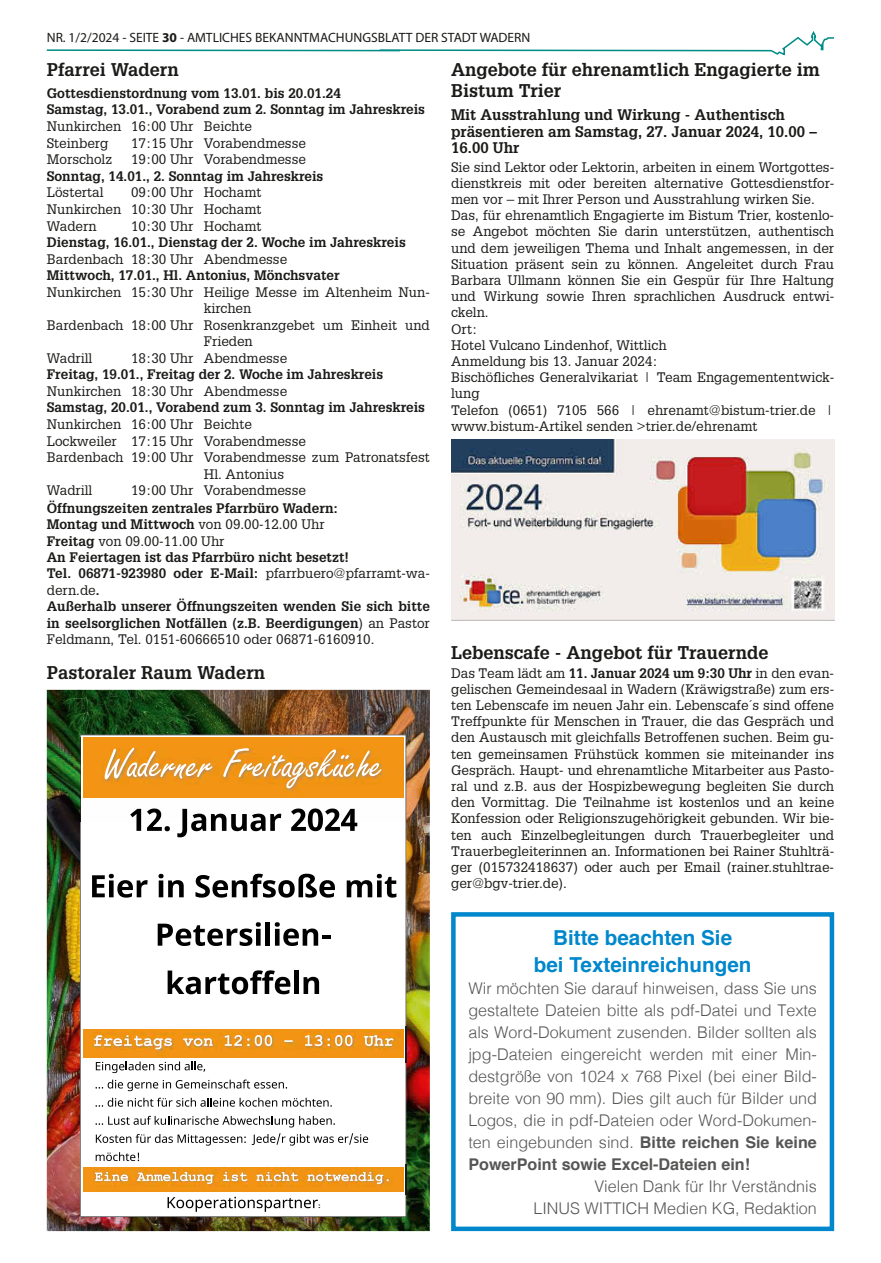
<style>
.page{position:relative;width:881px;height:1263px;background:#fff}
.page>*{position:absolute;margin:0;border:0;box-sizing:border-box;transform-origin:0 0}
.t1{font:700 20.7px/27.3px "Helvetica";color:#0087cc;text-align:center}
.t2{font:700 18px/21.6px "Glypha LT";color:#1a1a18}
.t3{font:300 16.2px/21.9px "Helvetica";color:#565655;text-align:justify}
.t4{font:700 15px/16.5px "Glypha LT";color:#1a1a18}
.t5{font:13.5px/16.2px "Glypha LT";color:#1a1a18}
.t6{font:700 13.5px/16.4px "Glypha LT";color:#1a1a18}
.t7{font:13.5px "Myriad Pro";color:#1a1a18}
.t8{font:700 7.65px "Times New Roman";color:#000}
.s1{font-weight:700}
.s2{font-weight:400}
</style>
<div class="page">
<svg style="left:47px;top:31px;width:786px;height:25px"></svg>
<img style="left:451px;top:440px;width:382px;height:181px">
<img style="left:47px;top:690px;width:382px;height:541px">
<svg style="left:80px;top:735px;width:326px;height:482px"></svg>
<img style="left:81px;top:737px;width:327px;height:84px">
<div style="left:85px;top:739px;width:317px;height:57px;background:#f39414"></div>
<svg style="left:105px;top:748px;width:107px;height:31px;background:#ebaa51"></svg>
<svg style="left:223px;top:748px;width:158px;height:40px;background:#eba545"></svg>
<hr style="left:85px;top:737px;width:317px;height:2px;background:#f19414">
<hr style="left:85px;top:796px;width:317px;height:2px;background:#f19414">
<hr style="left:83px;top:739px;width:2px;height:57px;background:#f19414">
<hr style="left:402px;top:739px;width:2px;height:57px;background:#f19414">
<svg style="left:130px;top:809px;width:11px;height:22px"></svg>
<svg style="left:147px;top:808px;width:23px;height:23px"></svg>
<svg style="left:177px;top:809px;width:104px;height:28px"></svg>
<svg style="left:291px;top:808px;width:66px;height:23px"></svg>
<svg style="left:92px;top:874px;width:56px;height:24px"></svg>
<svg style="left:158px;top:874px;width:26px;height:23px"></svg>
<svg style="left:195px;top:874px;width:140px;height:24px"></svg>
<svg style="left:346px;top:874px;width:50px;height:24px"></svg>
<svg style="left:158px;top:922px;width:103px;height:24px"></svg>
<div style="left:265px;top:922px;width:5px;height:24px;background:#000"></div>
<svg style="left:275px;top:922px;width:55px;height:24px"></svg>
<svg style="left:167px;top:970px;width:123px;height:24px"></svg>
<hr style="left:294px;top:970px;width:4px;height:24px;background:#000">
<svg style="left:303px;top:977px;width:16px;height:17px"></svg>
<img style="left:82px;top:1026px;width:326px;height:36px">
<img style="left:405px;top:1026px;width:1px;height:36px">
<img style="left:85px;top:1031px;width:317px;height:25px">
<svg style="left:94px;top:1035px;width:78px;height:14px"></svg>
<svg style="left:183px;top:1038px;width:30px;height:8px"></svg>
<svg style="left:224px;top:1035px;width:25px;height:11px"></svg>
<svg style="left:255px;top:1035px;width:17px;height:11px"></svg>
<svg style="left:284px;top:1040px;width:9px;height:2px"></svg>
<svg style="left:305px;top:1035px;width:47px;height:11px"></svg>
<svg style="left:364px;top:1035px;width:29px;height:11px"></svg>
<hr style="left:85px;top:1029px;width:317px;height:2px;background:#f19414">
<hr style="left:85px;top:1056px;width:317px;height:2px;background:#f19414">
<hr style="left:83px;top:1031px;width:2px;height:25px;background:#f19414">
<hr style="left:402px;top:1031px;width:2px;height:25px;background:#f19414">
<svg style="left:96px;top:1061px;width:109px;height:12px"></svg>
<svg style="left:95px;top:1079px;width:192px;height:12px"></svg>
<svg style="left:95px;top:1098px;width:237px;height:9px"></svg>
<svg style="left:95px;top:1116px;width:240px;height:11px"></svg>
<svg style="left:96px;top:1134px;width:150px;height:11px"></svg>
<svg style="left:252px;top:1133px;width:116px;height:12px"></svg>
<svg style="left:96px;top:1152px;width:43px;height:9px"></svg>
<img style="left:86px;top:1164px;width:322px;height:31px">
<img style="left:405px;top:1164px;width:1px;height:31px">
<img style="left:86px;top:1169px;width:316px;height:21px">
<svg style="left:95px;top:1172px;width:33px;height:9px"></svg>
<svg style="left:137px;top:1172px;width:76px;height:12px"></svg>
<svg style="left:223px;top:1172px;width:24px;height:9px"></svg>
<svg style="left:256px;top:1172px;width:42px;height:9px"></svg>
<svg style="left:307px;top:1172px;width:81px;height:12px"></svg>
<hr style="left:85px;top:1167px;width:317px;height:2px;background:#f19414">
<hr style="left:85px;top:1190px;width:317px;height:1px;background:#f19414">
<hr style="left:83px;top:1169px;width:2px;height:21px;background:#f19414">
<hr style="left:402px;top:1169px;width:2px;height:21px;background:#f19414">
<svg style="left:167px;top:1197px;width:151px;height:15px"></svg>
<div style="left:451px;top:912px;width:382px;height:319px;border:4px solid #0087cc"></div>
<p class="t7" style="left:47px;top:29px;width:485px">NR. 1/2/2024 - SEITE <span class="s1">30</span> - AMTLICHES BEKANNTMACHUNGSBLATT DER STADT WADERN</p>
<h2 class="t2" style="left:451px;top:58px;width:370px">Angebote für ehrenamtlich Engagierte im<br>Bistum Trier</h2>
<p class="t4" style="left:451px;top:106px;width:367px">Mit Ausstrahlung und Wirkung - Authentisch präsentieren am Samstag, 27. Januar 2024, 10.00 –<br>16.00 Uhr</p>
<p class="t5" style="left:451px;top:158px;width:384px">Sie sind Lektor oder Lektorin, arbeiten in einem Wortgottes&shy;dienstkreis mit oder bereiten alternative Gottesdienstfor&shy;men vor – mit Ihrer Person und Ausstrahlung wirken Sie.<br>Das, für ehrenamtlich Engagierte im Bistum Trier, kostenlo&shy;se Angebot möchten Sie darin unterstützen, authentisch und dem jeweiligen Thema und Inhalt angemessen, in der Situation präsent sein zu können. Angeleitet durch Frau Barbara Ullmann können Sie ein Gespür für Ihre Haltung und Wirkung sowie Ihren sprachlichen Ausdruck entwi&shy;ckeln.<br>Ort:<br>Hotel Vulcano Lindenhof, Wittlich<br>Anmeldung bis 13. Januar 2024:<br>Bischöfliches Generalvikariat | Team Engagemententwick&shy;lung<br>Telefon (0651) 7105 566 | ehrenamt@bistum-trier.de | www.bistum-Artikel senden &gt;trier.de/ehrenamt</p>
<h2 class="t2" style="left:47px;top:58px;width:133px">Pfarrei Wadern</h2>
<p class="t6" style="left:47px;top:84px;width:379px">Gottesdienstordnung vom 13.01. bis 20.01.24<br>Samstag, 13.01., Vorabend zum 2. Sonntag im Jahreskreis</p>
<p class="t5" style="left:47px;top:118px;width:206px;line-height:16.6px">Nunkirchen 16:00 Uhr Beichte<br>Steinberg</p>
<p class="t5" style="left:131px;top:134px;width:176px">17:15 Uhr Vorabendmesse</p>
<p class="t5" style="left:47px;top:151px;width:67px">Morscholz</p>
<p class="t5" style="left:131px;top:151px;width:176px">19:00 Uhr Vorabendmesse</p>
<p class="t6" style="left:47px;top:167px;width:278px">Sonntag, 14.01., 2. Sonntag im Jahreskreis</p>
<p class="t5" style="left:47px;top:184px;width:58px">Löstertal</p>
<p class="t5" style="left:47px;top:184px;width:216px;line-height:16.6px;text-align:justify;text-indent:84px">09:00 Uhr Hochamt Nunkirchen 10:30 Uhr Hochamt Wadern</p>
<p class="t5" style="left:131px;top:217px;width:132px">10:30 Uhr Hochamt</p>
<p class="t6" style="left:47px;top:234px;width:360px">Dienstag, 16.01., Dienstag der 2. Woche im Jahreskreis</p>
<p class="t5" style="left:47px;top:251px;width:242px">Bardenbach 18:30 Uhr Abendmesse</p>
<p class="t6" style="left:47px;top:267px;width:294px">Mittwoch, 17.01., Hl. Antonius, Mönchsvater</p>
<p class="t5" style="left:47px;top:284px;width:384px">Nunkirchen 15:30 Uhr Heilige Messe im Altenheim Nun-</p>
<p class="t5" style="left:204px;top:300px;width:49px">kirchen</p>
<p class="t5" style="left:47px;top:317px;width:384px">Bardenbach 18:00 Uhr Rosenkranzgebet um Einheit und</p>
<p class="t5" style="left:204px;top:333px;width:51px">Frieden</p>
<p class="t5" style="left:47px;top:349px;width:47px">Wadrill</p>
<p class="t5" style="left:131px;top:349px;width:157px">18:30 Uhr Abendmesse</p>
<p class="t6" style="left:47px;top:366px;width:338px">Freitag, 19.01., Freitag der 2. Woche im Jahreskreis</p>
<p class="t5" style="left:47px;top:383px;width:242px">Nunkirchen 18:30 Uhr Abendmesse</p>
<p class="t6" style="left:47px;top:399px;width:379px">Samstag, 20.01., Vorabend zum 3. Sonntag im Jahreskreis</p>
<p class="t5" style="left:47px;top:416px;width:206px">Nunkirchen 16:00 Uhr Beichte</p>
<p class="t5" style="left:47px;top:433px;width:260px">Lockweiler 17:15 Uhr Vorabendmesse</p>
<p class="t5" style="left:47px;top:449px;width:384px">Bardenbach 19:00 Uhr Vorabendmesse zum Patronatsfest</p>
<p class="t5" style="left:204px;top:465px;width:82px">Hl. Antonius</p>
<p class="t5" style="left:47px;top:482px;width:47px">Wadrill</p>
<p class="t5" style="left:131px;top:482px;width:176px">19:00 Uhr Vorabendmesse</p>
<p class="t6" style="left:47px;top:499px;width:384px">Öffnungszeiten zentrales Pfarrbüro Wadern:<br>Montag und Mittwoch <span class="s2">von 09.00-12.00 Uhr<br></span>Freitag <span class="s2">von 09.00-11.00 Uhr<br></span>An Feiertagen ist das Pfarrbüro nicht besetzt!<br>Tel. 06871-923980 oder E-Mail: <span class="s2">pfarrbuero@pfarramt-wa&shy;dern.de</span>.<br>Außerhalb unserer Öffnungszeiten wenden Sie sich bitte in seelsorglichen Notfällen (z.B. Beerdigungen<span class="s2">) an Pastor Feldmann, Tel. 0151-60666510 oder 06871-6160910.</span></p>
<h2 class="t2" style="left:47px;top:661px;width:220px">Pastoraler Raum Wadern</h2>
<h2 class="t2" style="left:451px;top:642px;width:319px">Lebenscafe - Angebot für Trauernde</h2>
<p class="t5" style="left:451px;top:664px;width:384px;text-align:justify">Das Team lädt am <span class="s1">11. Januar 2024 um 9:30 Uhr</span> in den evan&shy;gelischen Gemeindesaal in Wadern (Kräwigstraße) zum ers&shy;ten Lebenscafe im neuen Jahr ein. Lebenscafe´s sind offene Treffpunkte für Menschen in Trauer, die das Gespräch und den Austausch mit gleichfalls Betroffenen suchen. Beim gu&shy;ten gemeinsamen Frühstück kommen sie miteinander ins Gespräch. Haupt- und ehrenamtliche Mitarbeiter aus Pasto&shy;ral und z.B. aus der Hospizbewegung begleiten Sie durch den Vormittag. Die Teilnahme ist kostenlos und an keine Konfession oder Religionszugehörigkeit gebunden. Wir bie&shy;ten auch Einzelbegleitungen durch Trauerbegleiter und Trauerbegleiterinnen an. Informationen bei Rainer Stuhlträ&shy;ger (015732418637) oder auch per Email (rainer.stuhltrae&shy;ger@bgv-trier.de).</p>
<p class="t8" style="left:318px;top:1200px;width:4px">:</p>
<h1 class="t1" style="left:533px;top:924px;width:219px">Bitte beachten Sie<br>bei Texteinreichungen</h1>
<p class="t3" style="left:468px;top:976px;width:350px">Wir möchten Sie darauf hinweisen, dass Sie uns gestaltete Dateien bitte als pdf-Datei und Texte als Word-Dokument zusenden. Bilder sollten als jpg-Dateien eingereicht werden mit einer Min&shy;destgröße von 1024 x 768 Pixel (bei einer Bild&shy;breite von 90 mm). Dies gilt auch für Bilder und Logos, die in pdf-Dateien oder Word-Dokumen&shy;ten eingebunden sind. <span class="s1">Bitte reichen Sie keine PowerPoint sowie Excel-Dateien ein!</span></p>
<p class="t3" style="left:533px;top:1174px;width:285px;text-align:right">Vielen Dank für Ihr Verständnis<br>LINUS WITTICH Medien KG, Redaktion</p>
</div>
